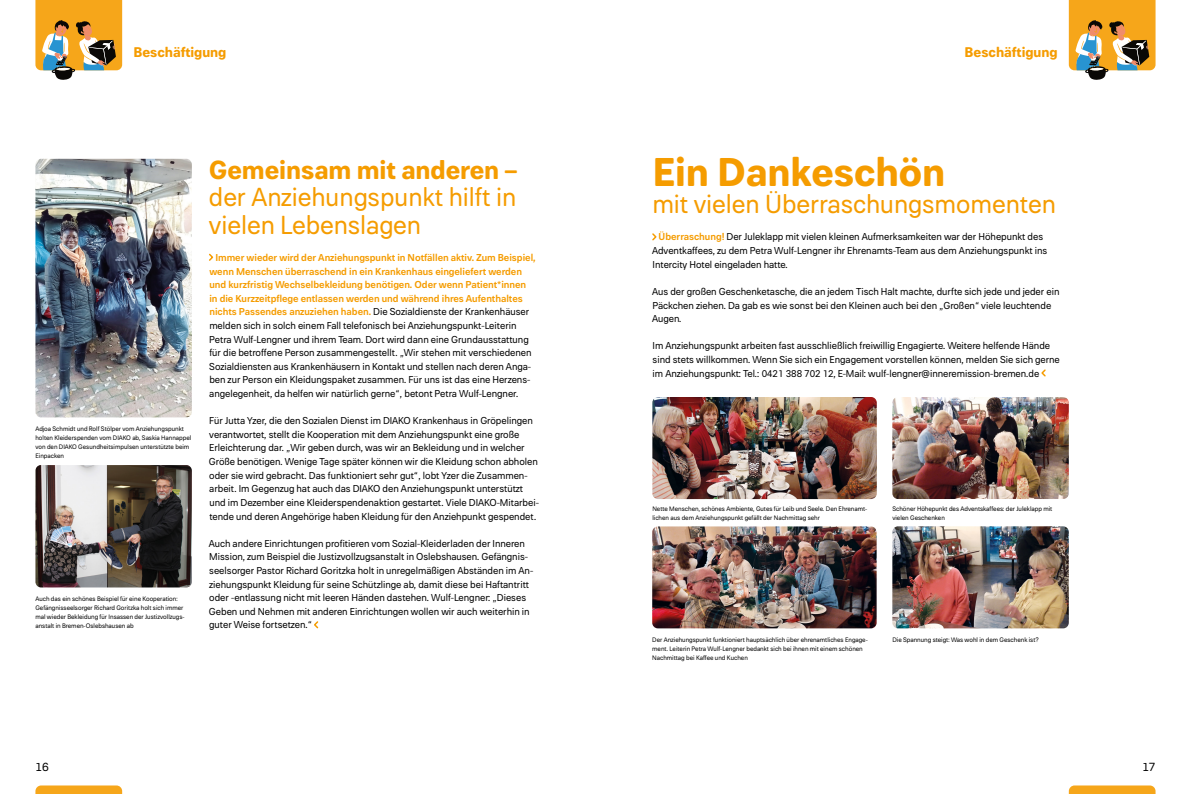
<style>
.page{position:relative;width:1191px;height:794px;background:#fff}
.page>*{position:absolute;margin:0;border:0;box-sizing:border-box;transform-origin:0 0}
.t1{font:700 40px "Paul Grotesk Soft";color:#f59c00}
.t2{font:26px/27.2px "Paul Grotesk Soft";color:#f59c00}
.t3{font:700 26px "Paul Grotesk Soft";color:#f59c00}
.t4{font:700 14px "Paul Grotesk Soft";color:#f59c00}
.t5{font:12px "Paul Grotesk Soft";color:#000}
.t6{font:10px/13.6px "Paul Grotesk Soft";color:#000}
.t7{font:6.5px/9.1px "Paul Grotesk Soft";color:#000}
.s1{font-weight:600;color:#f59c00}
</style>
<div class="page">
<svg style="left:1068px;top:0;width:87px;height:80px"></svg>
<svg style="left:1068px;top:785px;width:87px;height:9px"></svg>
<svg style="left:652px;top:233px;width:5px;height:8px"></svg>
<svg style="left:1041px;top:369px;width:5px;height:8px"></svg>
<svg style="left:209px;top:253px;width:5px;height:8px"></svg>
<svg style="left:314px;top:621px;width:5px;height:8px"></svg>
<img style="left:892px;top:397px;width:176px;height:102px">
<img style="left:35px;top:465px;width:157px;height:122px">
<img style="left:892px;top:526px;width:176px;height:102px">
<img style="left:35px;top:159px;width:157px;height:258px">
<img style="left:652px;top:526px;width:224px;height:102px">
<img style="left:652px;top:397px;width:224px;height:102px">
<svg style="left:35px;top:0;width:87px;height:80px"></svg>
<svg style="left:35px;top:785px;width:87px;height:9px"></svg>
<h3 class="t4" style="left:133px;top:44px;width:94px">Beschäftigung</h3>
<p class="t7" style="left:35px;top:424px;width:157px">Adjoa Schmidt und Rolf Stölper vom Anziehungspunkt holten Kleiderspenden vom DIAKO ab, Saskia Hannappel von den DIAKO Gesundheitsimpulsen unterstützte beim Einpacken</p>
<p class="t7" style="left:35px;top:594px;width:151px">Auch das ein schönes Beispiel für eine Kooperation:<br>Gefängnisseelsorger Richard Goritzka holt sich immer mal wieder Bekleidung für Insassen der Justizvollzugs&shy;anstalt in Bremen-Oslebshausen ab</p>
<h2 class="t3" style="left:209px;top:155px;width:310px">Gemeinsam mit anderen –</h2>
<h2 class="t2" style="left:209px;top:184px;width:309px">der Anziehungspunkt hilft in vielen Lebenslagen</h2>
<p class="t6" style="left:209px;top:251px;width:328px;text-indent:6px"><span class="s1">Immer wieder wird der Anziehungspunkt in Notfällen aktiv. Zum Beispiel, wenn Menschen überraschend in ein Krankenhaus eingeliefert werden und kurzfristig Wechselbekleidung benötigen. Oder wenn Patient*innen in die Kurzzeitpflege entlassen werden und während ihres Aufenthaltes nichts Passendes anzuziehen haben.</span> Die Sozialdienste der Krankenhäuser melden sich in solch einem Fall telefonisch bei Anziehungspunkt-Leiterin Petra Wulf-Lengner und ihrem Team. Dort wird dann eine Grundausstattung für die betroffene Person zusammengestellt. „Wir stehen mit verschiedenen Sozialdiensten aus Krankenhäusern in Kontakt und stellen nach deren Anga&shy;ben zur Person ein Kleidungspaket zusammen. Für uns ist das eine Herzens&shy;angelegenheit, da helfen wir natürlich gerne“, betont Petra Wulf-Lengner.</p>
<p class="t6" style="left:209px;top:414px;width:331px">Für Jutta Yzer, die den Sozialen Dienst im DIAKO Krankenhaus in Gröpelingen verantwortet, stellt die Kooperation mit dem Anziehungspunkt eine große Erleichterung dar. „Wir geben durch, was wir an Bekleidung und in welcher Größe benötigen. Wenige Tage später können wir die Kleidung schon abholen oder sie wird gebracht. Das funktioniert sehr gut“, lobt Yzer die Zusammen&shy;arbeit. Im Gegenzug hat auch das DIAKO den Anziehungspunkt unterstützt und im Dezember eine Kleiderspendenaktion gestartet. Viele DIAKO-Mitarbei&shy;tende und deren Angehörige haben Kleidung für den Anziehpunkt gespendet.</p>
<p class="t6" style="left:209px;top:536px;width:326px">Auch andere Einrichtungen profitieren vom Sozial-Kleiderladen der Inneren Mission, zum Beispiel die Justizvollzugsanstalt in Oslebshausen. Gefängnis&shy;seelsorger Pastor Richard Goritzka holt in unregelmäßigen Abständen im An&shy;ziehungspunkt Kleidung für seine Schützlinge ab, damit diese bei Haftantritt oder -entlassung nicht mit leeren Händen dastehen. Wulf-Lengner: „Dieses Geben und Nehmen mit anderen Einrichtungen wollen wir auch weiterhin in guter Weise fortsetzen.“</p>
<h3 class="t4" style="left:964px;top:44px;width:94px">Beschäftigung</h3>
<h1 class="t1" style="left:652px;top:148px;width:294px">Ein Dankeschön</h1>
<h2 class="t2" style="left:652px;top:191px;width:405px">mit vielen Überraschungsmomenten</h2>
<p class="t6" style="left:652px;top:230px;width:397px;text-indent:7px"><span class="s1">Überraschung!</span> Der Juleklapp mit vielen kleinen Aufmerksamkeiten war der Höhepunkt des<br>Adventkaffees, zu dem Petra Wulf-Lengner ihr Ehrenamts-Team aus dem Anziehungspunkt ins<br>Intercity Hotel eingeladen hatte.</p>
<p class="t6" style="left:652px;top:285px;width:409px">Aus der großen Geschenketasche, die an jedem Tisch Halt machte, durfte sich jede und jeder ein<br>Päckchen ziehen. Da gab es wie sonst bei den Kleinen auch bei den „Großen“ viele leuchtende<br>Augen.</p>
<p class="t6" style="left:652px;top:339px;width:409px">Im Anziehungspunkt arbeiten fast ausschließlich freiwillig Engagierte. Weitere helfende Hände sind stets willkommen. Wenn Sie sich ein Engagement vorstellen können, melden Sie sich gerne im Anziehungspunkt: Tel.: 0421 388 702 12, E-Mail: wulf-lengner@inneremission-bremen.de</p>
<p class="t7" style="left:652px;top:504px;width:216px">Nette Menschen, schönes Ambiente, Gutes für Leib und Seele. Den Ehrenamt&shy;lichen aus dem Anziehungspunkt gefällt der Nachmittag sehr</p>
<p class="t7" style="left:892px;top:504px;width:161px">Schöner Höhepunkt des Adventskaffees: der Juleklapp mit vielen Geschenken</p>
<p class="t7" style="left:652px;top:635px;width:217px">Der Anziehungspunkt funktioniert hauptsächlich über ehrenamtliches Engage&shy;ment. Leiterin Petra Wulf-Lengner bedankt sich bei ihnen mit einem schönen<br>Nachmittag bei Kaffee und Kuchen</p>
<p class="t7" style="left:892px;top:635px;width:148px">Die Spannung steigt: Was wohl in dem Geschenk ist?</p>
<p class="t5" style="left:35px;top:760px;width:15px">16</p>
<p class="t5" style="left:1142px;top:760px;width:15px">17</p>
</div>
